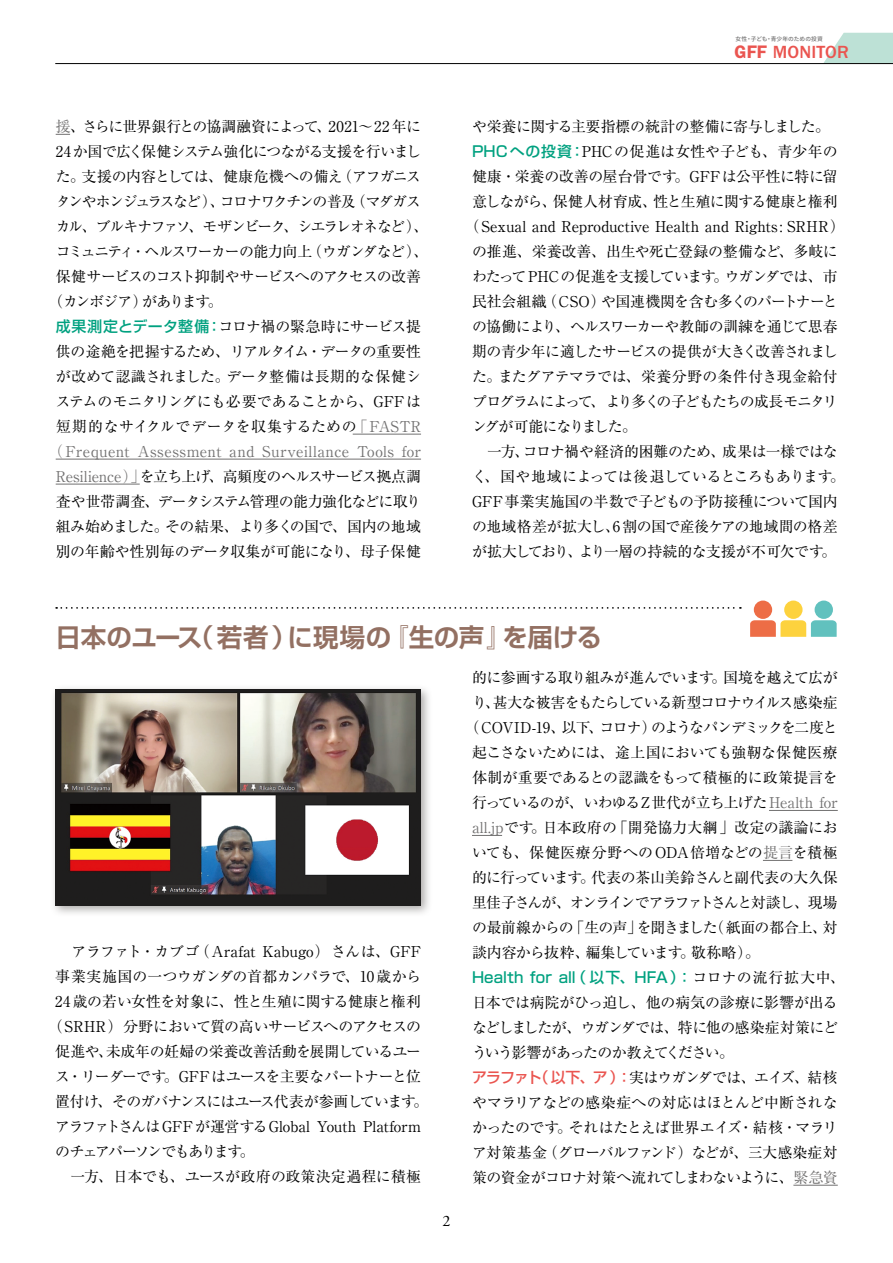
<style>
.page{position:relative;width:893px;height:1263px;background:#fff}
.page>*{position:absolute;margin:0;border:0;box-sizing:border-box;transform-origin:0 0}
.t1{font:700 25.5px "Shin Go Pro De";letter-spacing:-.015em;color:#937062}
.t2{font:500 18.3px "ITC Franklin Gothic Std";letter-spacing:.01em;color:#ea5550}
.t3{font:15.9px "Adobe Garamond Pro";color:#000}
.t4{font:14.85px/25px "Ryumin Pro";letter-spacing:-.03em;color:#000}
.t5{font:14.85px "Ryumin Pro";letter-spacing:-.075em;color:#000}
.t6{font:14.85px "Ryumin Pro";color:#000}
.t7{font:14.85px "Ryumin Pro";letter-spacing:-.01em;color:#000}
.t8{font:14.85px "Ryumin Pro";letter-spacing:-.1em;color:#000}
.t9{font:14.85px "Ryumin Pro";letter-spacing:-.09em;color:#000}
.t10{font:14.85px "Ryumin Pro";letter-spacing:.005em;color:#000}
.t11{font:14.85px "Ryumin Pro";letter-spacing:-.055em;color:#000}
.t12{font:14.85px "Ryumin Pro";letter-spacing:.015em;color:#000}
.t13{font:14.85px "Ryumin Pro";letter-spacing:-.005em;color:#000}
.t14{font:14.85px "Ryumin Pro";letter-spacing:-.11em;color:#000}
.t15{font:14.85px "Ryumin Pro";letter-spacing:.025em;color:#727171}
.t16{font:500 14.85px "Shin Go Pro";letter-spacing:.01em;color:#00a180}
.t17{font:14.85px "Ryumin Pro";letter-spacing:-.05em;color:#000}
.t18{font:14.85px "Ryumin Pro";letter-spacing:-.065em;color:#000}
.t19{font:14.85px "Ryumin Pro";letter-spacing:-.07em;color:#000}
.t20{font:14.85px "Ryumin Pro";letter-spacing:-.06em;color:#000}
.t21{font:14.85px "Ryumin Pro";letter-spacing:.01em;color:#000}
.t22{font:500 5.7px "Noto Sans CJ Kjp";letter-spacing:.015em;color:#727171}
.s1{color:#727171}
.s2{font-family:"Shin Go Pro";font-weight:500;color:#00a180}
.s3{font-weight:600}
.s4{font-family:"Ryumin Pro";font-weight:400;color:#000}
.s5{font-family:"Shin Go Pro";font-weight:500;color:#ea5550}
</style>
<div class="page">
<svg style="left:56px;top:134px;width:14px;height:1px"></svg>
<hr style="left:353px;top:434px;width:68px;height:1px;background:#727171">
<hr style="left:56px;top:459px;width:365px;height:1px;background:#727171">
<hr style="left:56px;top:484px;width:84px;height:1px;background:#727171">
<svg style="left:823px;top:33px;width:70px;height:30px;background:#c6e5dc"></svg>
<hr style="left:55px;top:63px;width:838px;height:1px;background:#000">
<hr style="left:769px;top:810px;width:69px;height:1px;background:#727171">
<hr style="left:472px;top:835px;width:30px;height:1px;background:#727171">
<svg style="left:763px;top:860px;width:29px;height:1px"></svg>
<hr style="left:793px;top:1185px;width:45px;height:1px;background:#727171">
<svg style="left:56px;top:607px;width:685px;height:2px"></svg>
<div style="left:50px;top:684px;width:382px;height:233px;background:#928f8e;opacity:.75"></div>
<img style="left:56px;top:690px;width:365px;height:215px">
<div style="left:815px;top:600px;width:18px;height:19px;background:#61c1be;border-radius:50%"></div>
<div style="left:784px;top:600px;width:18px;height:19px;background:#fdd23e;border-radius:50%"></div>
<svg style="left:750px;top:620px;width:87px;height:17px"></svg>
<div style="left:754px;top:600px;width:18px;height:19px;background:#ed6d46;border-radius:50%"></div>
<p class="t4" style="left:56px;top:113px;width:367px"><span class="s1">援</span>、さらに世界銀行との協調融資によって、2021〜22 年に</p>
<p class="t17" style="left:56px;top:140px;width:367px">24 か国で広く保健システム強化につながる支援を行いまし</p>
<p class="t4" style="left:56px;top:163px;width:367px">た。支援の内容としては、健康危機への備え（アフガニス</p>
<p class="t8" style="left:56px;top:190px;width:367px">タンやホンジュラスなど）、コロナワクチンの普及（マダガス</p>
<p class="t14" style="left:56px;top:215px;width:374px">カル、ブルキナファソ、モザンビーク、シエラレオネなど）、</p>
<p class="t9" style="left:56px;top:240px;width:374px">コミュニティ・ヘルスワーカーの能力向上（ウガンダなど）、</p>
<p class="t5" style="left:56px;top:265px;width:367px">保健サービスのコスト抑制やサービスへのアクセスの改善</p>
<p class="t5" style="left:48px;top:290px;width:176px">（カンボジア）があります。</p>
<p class="t4" style="left:56px;top:313px;width:367px"><span class="s2">成果測定とデータ整備：</span>コロナ禍の緊急時にサービス提</p>
<p class="t11" style="left:56px;top:340px;width:367px">供の途絶を把握するため、リアルタイム・データの重要性</p>
<p class="t13" style="left:56px;top:365px;width:367px">が改めて認識されました。データ整備は長期的な保健シ</p>
<p class="t4" style="left:56px;top:388px;width:367px">ステムのモニタリングにも必要であることから、GFFは</p>
<p class="t12" style="left:56px;top:415px;width:367px">短期的なサイクルでデータを収集するための<span class="s1">「FASTR</span></p>
<p class="t15" style="left:48px;top:440px;width:374px">（Frequent Assessment and Surveillance Tools for</p>
<p class="t4" style="left:56px;top:463px;width:367px"><span class="s1">Resilience）」</span>を立ち上げ、高頻度のヘルスサービス拠点調</p>
<p class="t4" style="left:56px;top:488px;width:367px">査や世帯調査、データシステム管理の能力強化などに取り</p>
<p class="t4" style="left:56px;top:513px;width:367px">組み始めました。その結果、より多くの国で、国内の地域</p>
<p class="t13" style="left:56px;top:540px;width:367px">別の年齢や性別毎のデータ収集が可能になり、母子保健</p>
<p class="t22" style="left:736px;top:36px;width:89px">女性・子ども・青少年のための投資</p>
<p class="t2" style="left:734px;top:41px;width:116px"><span class="s3">GFF</span> MONITOR</p>
<p class="t4" style="left:472px;top:113px;width:360px">や栄養に関する主要指標の統計の整備に寄与しました。</p>
<p class="t21" style="left:472px;top:140px;width:367px"><span class="s2">PHCへの投資：</span>PHCの促進は女性や子ども、青少年の</p>
<p class="t6" style="left:472px;top:165px;width:367px">健康・栄養の改善の屋台骨です。GFFは公平性に特に留</p>
<p class="t4" style="left:472px;top:188px;width:367px">意しながら、保健人材育成、性と生殖に関する健康と権利</p>
<p class="t6" style="left:465px;top:215px;width:382px">（Sexual and Reproductive Health and Rights: SRHR）</p>
<p class="t4" style="left:472px;top:238px;width:367px">の推進、栄養改善、出生や死亡登録の整備など、多岐に</p>
<p class="t18" style="left:472px;top:265px;width:367px">わたって PHC の促進を支援しています。ウガンダでは、市</p>
<p class="t4" style="left:472px;top:288px;width:367px">民社会組織（CSO）や国連機関を含む多くのパートナーと</p>
<p class="t4" style="left:472px;top:313px;width:367px">の協働により、ヘルスワーカーや教師の訓練を通じて思春</p>
<p class="t4" style="left:472px;top:338px;width:367px">期の青少年に適したサービスの提供が大きく改善されまし</p>
<p class="t6" style="left:472px;top:365px;width:367px">た。またグアテマラでは、栄養分野の条件付き現金給付</p>
<p class="t9" style="left:472px;top:390px;width:367px">プログラムによって、より多くの子どもたちの成長モニタリ</p>
<p class="t5" style="left:472px;top:415px;width:167px">ングが可能になりました。</p>
<p class="t4" style="left:472px;top:438px;width:367px">　一方、コロナ禍や経済的困難のため、成果は一様ではな</p>
<p class="t4" style="left:472px;top:463px;width:375px">く、国や地域によっては後退しているところもあります。</p>
<p class="t7" style="left:472px;top:490px;width:367px">GFF事業実施国の半数で子どもの予防接種について国内</p>
<p class="t4" style="left:472px;top:513px;width:367px">の地域格差が拡大し、6 割の国で産後ケアの地域間の格差</p>
<p class="t4" style="left:472px;top:538px;width:366px">が拡大しており、より一層の持続的な支援が不可欠です。</p>
<h1 class="t1" style="left:55px;top:616px;width:548px">日本のユース（若者）に現場の『生の声』を届ける</h1>
<p class="t7" style="left:55px;top:940px;width:367px">　アラファト・カブゴ（Arafat Kabugo）さんは、GFF</p>
<p class="t4" style="left:55px;top:963px;width:367px">事業実施国の一つウガンダの首都カンパラで、10 歳から</p>
<p class="t4" style="left:55px;top:988px;width:367px">24 歳の若い女性を対象に、性と生殖に関する健康と権利</p>
<p class="t4" style="left:48px;top:1013px;width:375px">（ SRHR）分野において質の高いサービスへのアクセスの</p>
<p class="t4" style="left:55px;top:1038px;width:367px">促進や、未成年の妊婦の栄養改善活動を展開しているユー</p>
<p class="t11" style="left:55px;top:1065px;width:367px">ス・リーダーです。GFF はユースを主要なパートナーと位</p>
<p class="t19" style="left:55px;top:1090px;width:375px">置付け、そのガバナンスにはユース代表が参画しています。</p>
<p class="t4" style="left:55px;top:1113px;width:367px">アラファトさんはGFF が運営するGlobal Youth Platform</p>
<p class="t14" style="left:55px;top:1140px;width:201px">のチェアパーソンでもあります。</p>
<p class="t10" style="left:55px;top:1165px;width:367px">　一方、日本でも、ユースが政府の政策決定過程に積極</p>
<p class="t3" style="left:442px;top:1212px;width:9px">2</p>
<p class="t4" style="left:472px;top:664px;width:367px">的に参画する取り組みが進んでいます。国境を越えて広が</p>
<p class="t5" style="left:472px;top:691px;width:367px">り、甚大な被害をもたらしている新型コロナウイルス感染症</p>
<p class="t5" style="left:465px;top:716px;width:375px">（ COVID-19、以下、コロナ）のようなパンデミックを二度と</p>
<p class="t4" style="left:472px;top:739px;width:367px">起こさないためには、途上国においても強靭な保健医療</p>
<p class="t7" style="left:472px;top:766px;width:367px">体制が重要であるとの認識をもって積極的に政策提言を</p>
<p class="t4" style="left:472px;top:789px;width:367px">行っているのが、いわゆるZ世代が立ち上げた<span class="s1">Health for</span></p>
<p class="t10" style="left:472px;top:816px;width:367px"><span class="s1">all.jp</span>です。日本政府の「開発協力大綱」改定の議論にお</p>
<p class="t12" style="left:472px;top:841px;width:367px">いても、保健医療分野へのODA倍増などの<span class="s1">提言</span>を積極</p>
<p class="t4" style="left:472px;top:864px;width:367px">的に行っています。代表の茶山美鈴さんと副代表の大久保</p>
<p class="t8" style="left:472px;top:891px;width:367px">里佳子さんが、オンラインでアラファトさんと対談し、現場</p>
<p class="t20" style="left:472px;top:916px;width:367px">の最前線からの「生の声」を聞きました（紙面の都合上、対</p>
<p class="t4" style="left:472px;top:939px;width:289px">談内容から抜粋、編集しています。敬称略）。</p>
<p class="t16" style="left:472px;top:965px;width:375px">Health for all（以下、HFA）：<span class="s4">コロナの流行拡大中、</span></p>
<p class="t4" style="left:472px;top:989px;width:367px">日本では病院がひっ迫し、他の病気の診療に影響が出るなどしましたが、ウガンダでは、特に他の感染症対策にどういう影響があったのか教えてください。<br><span class="s5">アラファト（以下、ア）：</span>実はウガンダでは、エイズ、結核やマラリアなどの感染症への対応はほとんど中断されなかったのです。それはたとえば世界エイズ・結核・マラリア対策基金（グローバルファンド）などが、三大感染症対策の資金がコロナ対策へ流れてしまわないように、<span class="s1">緊急資</span></p>
</div>
